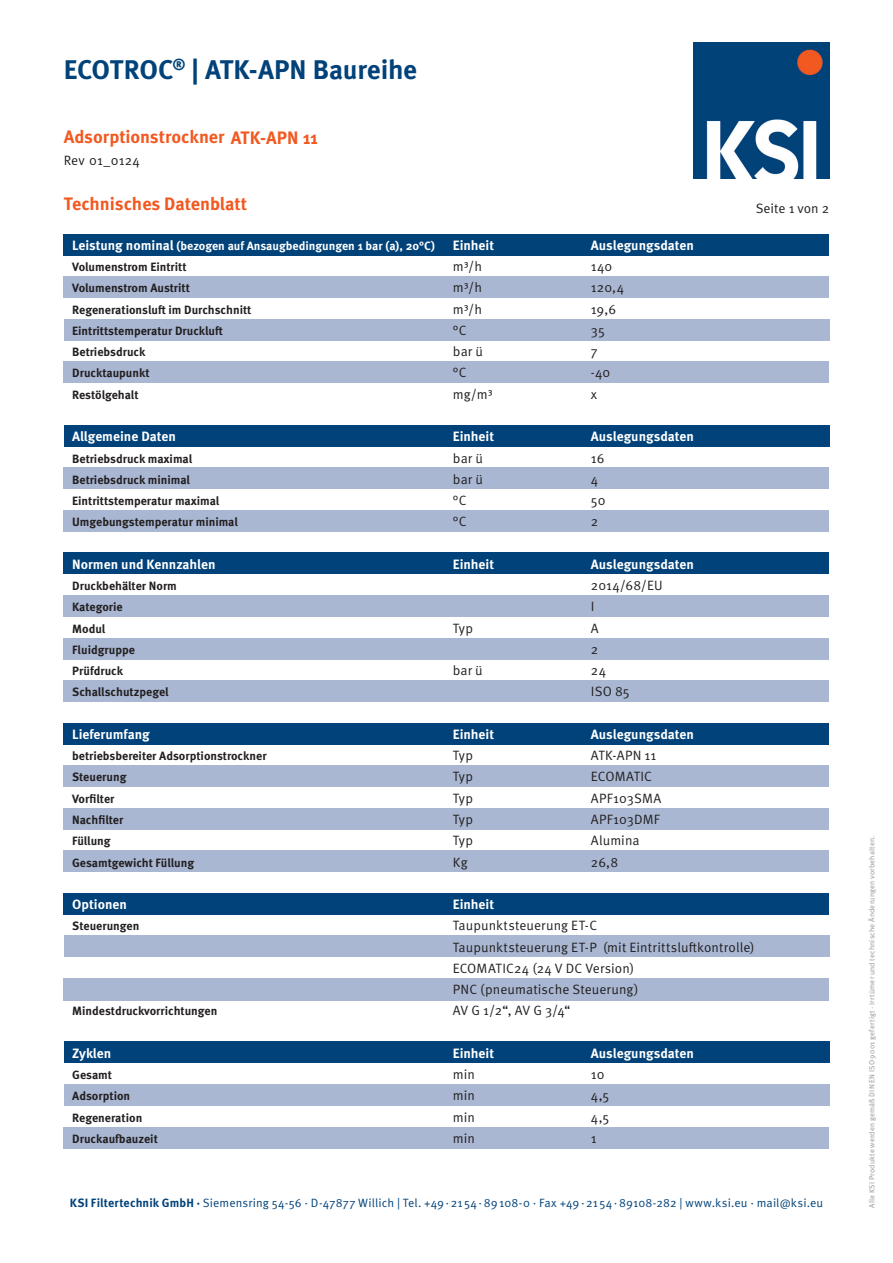
<style>
.page{position:relative;width:893px;height:1263px;background:#fff}
.page>*{position:absolute;margin:0;border:0;box-sizing:border-box;transform-origin:0 0}
.t1{font:700 27px "Meta OT";letter-spacing:-.01em;color:#004279}
.t2{font:700 18px "Meta OT";letter-spacing:-.005em;color:#f15921}
.t3{font:13.5px/21.3px "Meta OT";letter-spacing:.005em;color:#231f20}
.t4{font:700 13.5px "Meta OT";color:#fff}
.t5{font:700 12px/21.3px "Meta OT";color:#231f20}
.t6{font:12px "Meta OT";letter-spacing:.01em;color:#004279}
.t7{font:7.5px "Meta OT";letter-spacing:.025em;color:#939598}
.s1{font-size:13.5px;color:#fff}
.s2{color:#fff}
.s3{font-weight:700}
</style>
<div class="page">
<div style="left:64px;top:935px;width:765px;height:22px;background:#a9b7d3"></div>
<div style="left:64px;top:978px;width:765px;height:22px;background:#a9b7d3"></div>
<div style="left:64px;top:1127px;width:765px;height:21px;background:#a9b7d3"></div>
<div style="left:64px;top:1084px;width:765px;height:21px;background:#a9b7d3"></div>
<div style="left:64px;top:850px;width:765px;height:22px;background:#a9b7d3"></div>
<div style="left:64px;top:680px;width:765px;height:22px;background:#a9b7d3"></div>
<div style="left:64px;top:361px;width:765px;height:22px;background:#a9b7d3"></div>
<div style="left:64px;top:765px;width:765px;height:22px;background:#a9b7d3"></div>
<div style="left:64px;top:808px;width:765px;height:21px;background:#a9b7d3"></div>
<div style="left:64px;top:723px;width:765px;height:21px;background:#004279"></div>
<div style="left:64px;top:234px;width:765px;height:21px;background:#014279"></div>
<div style="left:64px;top:638px;width:765px;height:21px;background:#a9b7d3"></div>
<div style="left:64px;top:595px;width:765px;height:22px;background:#a9b7d3"></div>
<div style="left:64px;top:468px;width:765px;height:21px;background:#a9b7d3"></div>
<div style="left:64px;top:510px;width:765px;height:21px;background:#a9b7d3"></div>
<div style="left:64px;top:319px;width:765px;height:21px;background:#a9b7d3"></div>
<div style="left:64px;top:276px;width:765px;height:22px;background:#a9b7d3"></div>
<img style="left:693px;top:43px;width:136px;height:136px">
<div style="left:64px;top:425px;width:765px;height:21px;background:#004279"></div>
<div style="left:64px;top:553px;width:765px;height:21px;background:#004279"></div>
<div style="left:64px;top:893px;width:765px;height:21px;background:#004279"></div>
<div style="left:64px;top:1042px;width:765px;height:21px;background:#004279"></div>
<h1 class="t1" style="left:64px;top:53px;width:355px">ECOTROC<sup>®</sup> | ATK-APN Baureihe</h1>
<p class="t2" style="left:64px;top:125px;width:256px">Adsorptionstrockner ATK-APN 11</p>
<p class="t3" style="left:64px;top:150px;width:78px">Rev 01_0124</p>
<h2 class="t2" style="left:64px;top:193px;width:185px">Technisches Datenblatt</h2>
<p class="t5" style="left:72px;top:235px;width:364px"><span class="s1">Leistung nominal</span> <span class="s2">(bezogen auf Ansaugbedingungen 1 bar (a), 20°C)<br></span>Volumenstrom Eintritt<br>Volumenstrom Austritt<br>Regenerationsluft im Durchschnitt<br>Eintrittstemperatur Druckluft<br>Betriebsdruck<br>Drucktaupunkt<br>Restölgehalt</p>
<p class="t4" style="left:72px;top:428px;width:105px">Allgemeine Daten</p>
<p class="t5" style="left:72px;top:448px;width:167px">Betriebsdruck maximal<br>Betriebsdruck minimal<br>Eintrittstemperatur maximal<br>Umgebungstemperatur minimal</p>
<p class="t4" style="left:72px;top:556px;width:145px">Normen und Kennzahlen</p>
<p class="t5" style="left:72px;top:575px;width:106px">Druckbehälter Norm<br>Kategorie<br>Modul<br>Fluidgruppe<br>Prüfdruck<br>Schallschutzpegel</p>
<p class="t4" style="left:453px;top:237px;width:43px">Einheit</p>
<p class="t4" style="left:591px;top:237px;width:104px">Auslegungsdaten</p>
<p class="t3" style="left:453px;top:256px;width:41px">m³/h m³/h m³/h °C<br>bar ü °C mg/m³</p>
<p class="t4" style="left:453px;top:428px;width:43px">Einheit</p>
<p class="t3" style="left:453px;top:447px;width:32px">bar ü bar ü °C °C</p>
<p class="t4" style="left:453px;top:556px;width:43px">Einheit</p>
<p class="t3" style="left:453px;top:617px;width:22px">Typ</p>
<p class="t3" style="left:453px;top:660px;width:32px">bar ü</p>
<p class="t3" style="left:591px;top:256px;width:23px">140</p>
<p class="t3" style="left:591px;top:277px;width:35px">120,4</p>
<p class="t3" style="left:591px;top:298px;width:27px">19,6</p>
<p class="t3" style="left:591px;top:320px;width:15px">35</p>
<p class="t3" style="left:591px;top:341px;width:8px">7</p>
<p class="t3" style="left:591px;top:362px;width:21px">-40</p>
<p class="t3" style="left:591px;top:384px;width:8px">x</p>
<p class="t4" style="left:591px;top:428px;width:104px">Auslegungsdaten</p>
<p class="t3" style="left:591px;top:447px;width:15px">16</p>
<p class="t3" style="left:591px;top:469px;width:9px">4</p>
<p class="t3" style="left:591px;top:490px;width:16px">50</p>
<p class="t3" style="left:591px;top:511px;width:9px">2</p>
<p class="t4" style="left:591px;top:556px;width:104px">Auslegungsdaten</p>
<p class="t3" style="left:591px;top:575px;width:73px">2014/68/EU</p>
<p class="t3" style="left:591px;top:596px;width:5px">I</p>
<p class="t3" style="left:591px;top:617px;width:9px">A</p>
<p class="t3" style="left:591px;top:639px;width:9px">2</p>
<p class="t3" style="left:591px;top:660px;width:17px">24</p>
<p class="t3" style="left:591px;top:681px;width:40px">ISO 85</p>
<p class="t3" style="left:756px;top:197px;width:75px">Seite 1 von 2</p>
<p class="t4" style="left:72px;top:726px;width:79px">Lieferumfang</p>
<p class="t5" style="left:72px;top:745px;width:196px">betriebsbereiter Adsorptionstrockner<br>Steuerung<br>Vorfilter<br>Nachfilter<br>Füllung<br>Gesamtgewicht Füllung</p>
<p class="t3" style="left:453px;top:745px;width:22px;text-align:justify">Typ Typ Typ Typ Typ Kg</p>
<p class="t4" style="left:72px;top:896px;width:56px">Optionen</p>
<p class="t5" style="left:72px;top:915px;width:69px">Steuerungen</p>
<p class="t4" style="left:453px;top:726px;width:43px">Einheit</p>
<p class="t4" style="left:591px;top:726px;width:104px">Auslegungsdaten</p>
<p class="t3" style="left:591px;top:745px;width:67px">ATK-APN 11</p>
<p class="t3" style="left:591px;top:766px;width:63px">ECOMATIC</p>
<p class="t3" style="left:591px;top:787px;width:72px">APF103SMA</p>
<p class="t3" style="left:591px;top:809px;width:70px">APF103DMF</p>
<p class="t3" style="left:591px;top:830px;width:50px">Alumina</p>
<p class="t3" style="left:591px;top:851px;width:29px">26,8</p>
<p class="t4" style="left:453px;top:896px;width:43px">Einheit</p>
<p class="t3" style="left:453px;top:915px;width:146px">Taupunktsteuerung ET-C</p>
<p class="t3" style="left:453px;top:936px;width:303px">Taupunktsteuerung ET-P (mit Eintrittsluftkontrolle)</p>
<p class="t3" style="left:453px;top:958px;width:183px">ECOMATIC24 (24 V DC Version)</p>
<p class="t3" style="left:453px;top:979px;width:187px">PNC (pneumatische Steuerung)</p>
<p class="t3" style="left:453px;top:1000px;width:119px">AV G 1/2“, AV G 3/4“</p>
<p class="t5" style="left:72px;top:1001px;width:147px">Mindestdruckvorrichtungen</p>
<p class="t4" style="left:72px;top:1044px;width:41px">Zyklen</p>
<p class="t5" style="left:72px;top:1064px;width:87px">Gesamt<br>Adsorption<br>Regeneration<br>Druckaufbauzeit</p>
<p class="t3" style="left:453px;top:1064px;width:24px;text-align:justify">min min min min</p>
<p class="t4" style="left:453px;top:1044px;width:43px">Einheit</p>
<p class="t4" style="left:591px;top:1044px;width:104px">Auslegungsdaten</p>
<p class="t3" style="left:591px;top:1064px;width:15px">10</p>
<p class="t3" style="left:591px;top:1085px;width:20px">4,5</p>
<p class="t3" style="left:591px;top:1106px;width:20px">4,5</p>
<p class="t3" style="left:591px;top:1128px;width:7px">1</p>
<p class="t6" style="left:70px;top:1195px;width:755px"><span class="s3">KSI Filtertechnik GmbH ·</span> Siemensring 54-56 · D-47877 Willich | Tel. +49·2154·89108-0 · Fax +49·2154·89108-282 | www.ksi.eu · mail@ksi.eu</p>
<p class="t7" style="left:867px;top:1208px;width:373px;rotate:-90deg">Alle KSI Produkte werden gemäß DIN EN ISO 9001 gefertigt · Irrtümer und technische Änderungen vorbehalten.</p>
</div>
